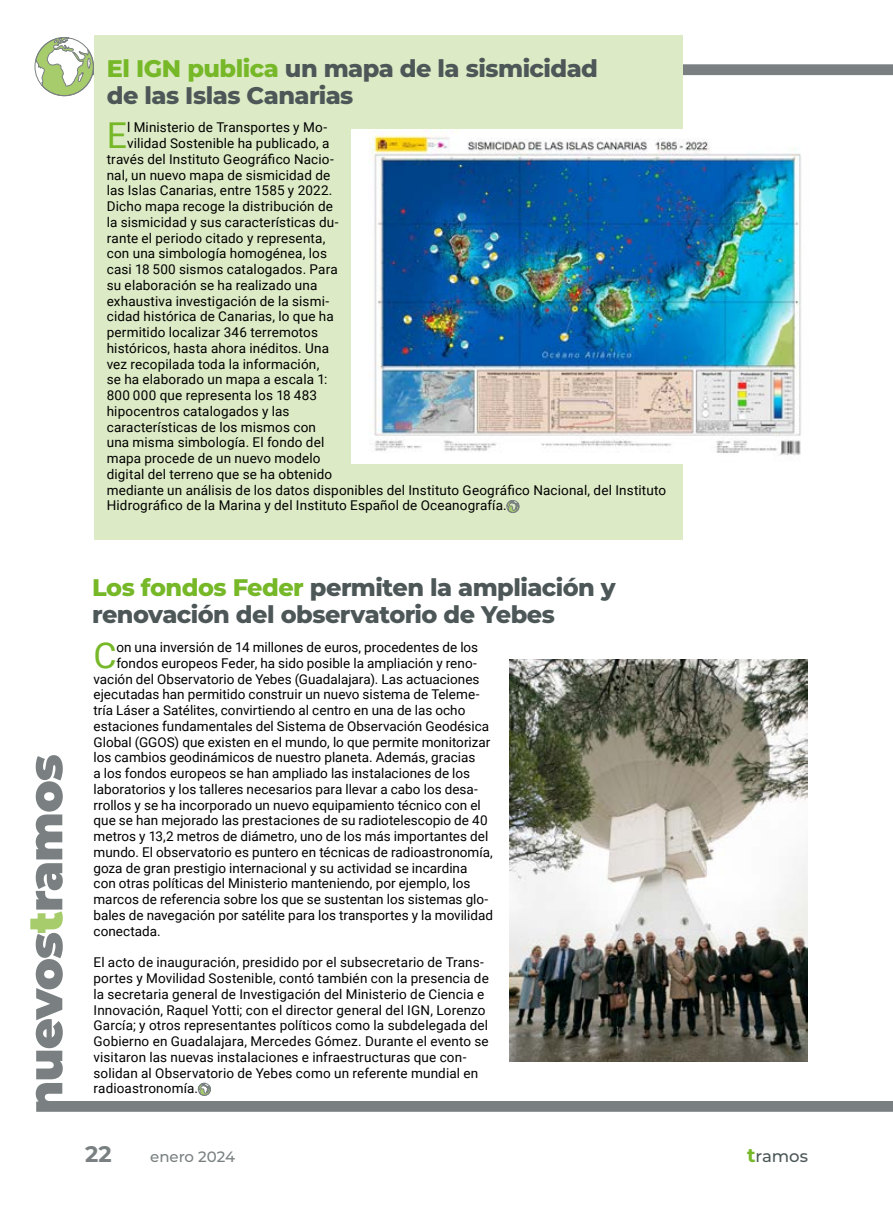
<style>
.page{position:relative;width:893px;height:1212px;background:#fff}
.page>*{position:absolute;margin:0;border:0;box-sizing:border-box;transform-origin:0 0}
.t1{font:35.7px "Roboto";color:#76b828}
.t2{font:800 24px/27px "Montserrat";letter-spacing:-.02em;color:#4d5758}
.t3{font:700 22.5px "Montserrat";color:#7a8081}
.t4{font:500 16.5px "Montserrat";letter-spacing:-.005em;color:#4d5758}
.t5{font:500 15px "Montserrat";letter-spacing:-.005em;color:#7a8081}
.t6{font:13.5px/15.8px "Roboto";letter-spacing:.005em;color:#000}
.s1{color:#76b828}
.s2{font-weight:700;font-size:19.5px;color:#76b828}
</style>
<div class="page">
<svg style="left:682px;top:64px;width:211px;height:65px"></svg>
<svg style="left:36px;top:933px;width:857px;height:179px"></svg>
<svg style="left:30px;top:755px;width:33px;height:178px"></svg>
<svg style="left:35px;top:37px;width:59px;height:59px"></svg>
<div style="left:35px;top:37px;width:59px;height:59px;border:1px solid #7a8081;border-radius:50%"></div>
<img style="left:509px;top:660px;width:299px;height:402px">
<div style="left:94px;top:35px;width:588px;height:505px;background:#dceac5"></div>
<svg style="left:507px;top:500px;width:12px;height:13px"></svg>
<div style="left:507px;top:500px;width:12px;height:13px;border:1px solid #7a8081;border-radius:50%"></div>
<img style="left:352px;top:129px;width:449px;height:334px">
<svg style="left:198px;top:1083px;width:13px;height:12px"></svg>
<div style="left:198px;top:1083px;width:13px;height:12px;border:1px solid #7a8081;border-radius:50%"></div>
<h2 class="t2" style="left:107px;top:53px;width:493px"><span class="s1">El IGN publica</span> un mapa de la sismicidad de las Islas Canarias</h2>
<h1 class="t1" style="left:107px;top:110px;width:22px">E</h1>
<p class="t6" style="left:127px;top:119px;width:202px">l Ministerio de Transportes y Mo-</p>
<p class="t6" style="left:127px;top:135px;width:204px">vilidad Sostenible ha publicado, a</p>
<p class="t6" style="left:107px;top:151px;width:229px">través del Instituto Geográfico Nacio-</p>
<p class="t6" style="left:107px;top:166px;width:225px">nal, un nuevo mapa de sismicidad de</p>
<p class="t6" style="left:107px;top:182px;width:227px">las Islas Canarias, entre 1585 y 2022.</p>
<p class="t6" style="left:107px;top:198px;width:228px">Dicho mapa recoge la distribución de</p>
<p class="t6" style="left:107px;top:214px;width:233px">la sismicidad y sus características du-</p>
<p class="t6" style="left:107px;top:229px;width:220px">rante el periodo citado y representa,</p>
<p class="t6" style="left:107px;top:245px;width:222px">con una simbología homogénea, los</p>
<p class="t6" style="left:107px;top:261px;width:233px">casi 18 500 sismos catalogados. Para</p>
<p class="t6" style="left:107px;top:277px;width:212px">su elaboración se ha realizado una</p>
<p class="t6" style="left:107px;top:292px;width:224px">exhaustiva investigación de la sismi-</p>
<p class="t6" style="left:107px;top:308px;width:228px">cidad histórica de Canarias, lo que ha</p>
<p class="t6" style="left:107px;top:324px;width:213px">permitido localizar 346 terremotos</p>
<p class="t6" style="left:107px;top:340px;width:224px">históricos, hasta ahora inéditos. Una</p>
<p class="t6" style="left:107px;top:355px;width:214px">vez recopilada toda la información,</p>
<p class="t6" style="left:107px;top:371px;width:222px">se ha elaborado un mapa a escala 1:</p>
<p class="t6" style="left:107px;top:387px;width:212px">800 000 que representa los 18 483</p>
<p class="t6" style="left:107px;top:403px;width:184px">hipocentros catalogados y las</p>
<p class="t6" style="left:107px;top:418px;width:211px">características de los mismos con</p>
<p class="t6" style="left:107px;top:434px;width:219px">una misma simbología. El fondo del</p>
<p class="t6" style="left:107px;top:450px;width:215px">mapa procede de un nuevo modelo</p>
<p class="t6" style="left:107px;top:466px;width:227px">digital del terreno que se ha obtenido</p>
<p class="t6" style="left:107px;top:481px;width:561px">mediante un análisis de los datos disponibles del Instituto Geográfico Nacional, del Instituto</p>
<p class="t6" style="left:107px;top:497px;width:401px">Hidrográfico de la Marina y del Instituto Español de Oceanografía.</p>
<h2 class="t2" style="left:92px;top:573px;width:525px"><span class="s1">Los fondos Feder</span> permiten la ampliación y renovación del observatorio de Yebes</h2>
<h1 class="t1" style="left:94px;top:630px;width:25px">C</h1>
<p class="t6" style="left:116px;top:639px;width:363px">on una inversión de 14 millones de euros, procedentes de los</p>
<p class="t6" style="left:116px;top:655px;width:362px">fondos europeos Feder, ha sido posible la ampliación y reno-</p>
<p class="t6" style="left:94px;top:670px;width:387px">vación del Observatorio de Yebes (Guadalajara). Las actuaciones</p>
<p class="t6" style="left:94px;top:686px;width:387px">ejecutadas han permitido construir un nuevo sistema de Teleme-</p>
<p class="t6" style="left:94px;top:702px;width:373px">tría Láser a Satélites, convirtiendo al centro en una de las ocho</p>
<p class="t6" style="left:94px;top:718px;width:397px">estaciones fundamentales del Sistema de Observación Geodésica</p>
<p class="t6" style="left:94px;top:733px;width:398px">Global (GGOS) que existen en el mundo, lo que permite monitorizar</p>
<p class="t6" style="left:94px;top:749px;width:383px">los cambios geodinámicos de nuestro planeta. Además, gracias</p>
<p class="t6" style="left:94px;top:765px;width:378px">a los fondos europeos se han ampliado las instalaciones de los</p>
<p class="t6" style="left:94px;top:781px;width:386px">laboratorios y los talleres necesarios para llevar a cabo los desa-</p>
<p class="t6" style="left:94px;top:796px;width:389px">rrollos y se ha incorporado un nuevo equipamiento técnico con el</p>
<p class="t6" style="left:94px;top:812px;width:396px">que se han mejorado las prestaciones de su radiotelescopio de 40</p>
<p class="t6" style="left:94px;top:828px;width:396px">metros y 13,2 metros de diámetro, uno de los más importantes del</p>
<p class="t6" style="left:94px;top:844px;width:401px">mundo. El observatorio es puntero en técnicas de radioastronomía,</p>
<p class="t6" style="left:94px;top:859px;width:375px">goza de gran prestigio internacional y su actividad se incardina</p>
<p class="t6" style="left:94px;top:875px;width:378px">con otras políticas del Ministerio manteniendo, por ejemplo, los</p>
<p class="t6" style="left:94px;top:891px;width:396px">marcos de referencia sobre los que se sustentan los sistemas glo-</p>
<p class="t6" style="left:94px;top:907px;width:401px">bales de navegación por satélite para los transportes y la movilidad</p>
<p class="t6" style="left:94px;top:922px;width:69px">conectada.</p>
<p class="t6" style="left:94px;top:954px;width:397px">El acto de inauguración, presidido por el subsecretario de Trans&shy;portes y Movilidad Sostenible, contó también con la presencia de la secretaria general de Investigación del Ministerio de Ciencia e Innovación, Raquel Yotti; con el director general del IGN, Lorenzo García; y otros representantes políticos como la subdelegada del Gobierno en Guadalajara, Mercedes Gómez. Durante el evento se visitaron las nuevas instalaciones e infraestructuras que con&shy;solidan al Observatorio de Yebes como un referente mundial en radioastronomía.</p>
<h3 class="t3" style="left:85px;top:1137px;width:28px">22</h3>
<p class="t5" style="left:150px;top:1146px;width:86px">enero 2024</p>
<p class="t4" style="left:747px;top:1144px;width:62px"><span class="s2">t</span>ramos</p>
</div>
